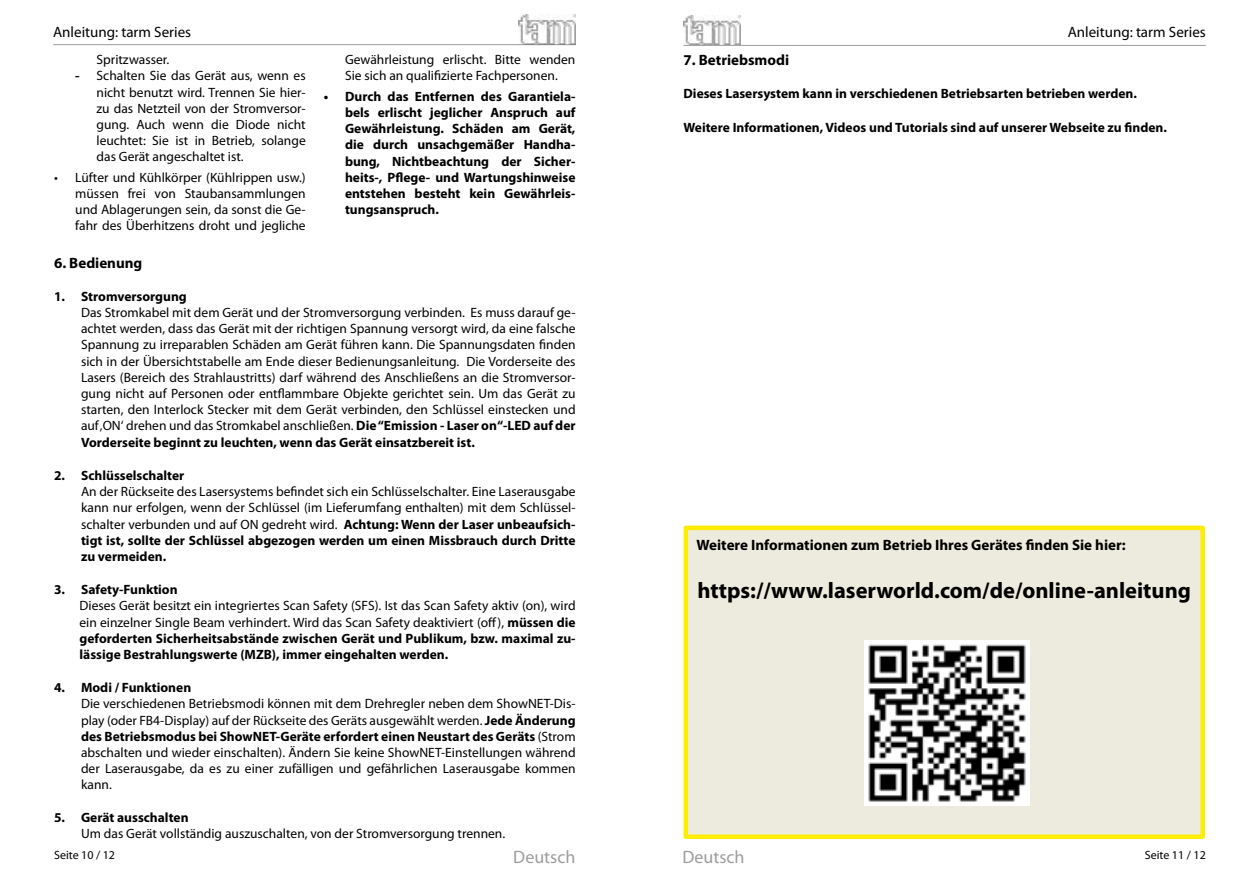
<style>
.page{position:relative;width:1259px;height:893px;background:#fff}
.page>*{position:absolute;margin:0;border:0;box-sizing:border-box;transform-origin:0 0}
.t1{font:700 22.5px "Myriad Pro";color:#000}
.t2{font:18px "Myriad Pro";color:#9d9d9c}
.t3{font:700 15px "Myriad Pro";color:#000}
.t4{font:15px "Myriad Pro";color:#000}
.t5{font:13.5px/16.2px "Myriad Pro";color:#000;text-align:justify}
.t6{font:700 13.5px/16.2px "Myriad Pro";color:#000;text-align:justify}
.t7{font:12px "Myriad Pro";color:#000}
.s1{font-family:"Arial"}
.s2{font-weight:700}
</style>
<div class="page">
<hr style="left:53px;top:44px;width:522px;height:1px;background:#9d9d9c">
<hr style="left:683px;top:45px;width:522px;height:1px;background:#9d9d9c">
<img style="left:519px;top:15px;width:56px;height:29px">
<img style="left:683px;top:16px;width:57px;height:29px">
<div style="left:686px;top:528px;width:516px;height:309px;background:#edebdd"></div>
<div style="left:683px;top:526px;width:522px;height:313px;border:4px solid #ffed00"></div>
<img style="left:864px;top:641px;width:165px;height:165px">
<p class="t4" style="left:53px;top:22px;width:140px">Anleitung: tarm Series</p>
<p class="t4" style="left:1067px;top:22px;width:140px">Anleitung: tarm Series</p>
<p class="t5" style="left:97px;top:51px;width:74px">Spritzwasser.</p>
<p class="t5" style="left:97px;top:67px;width:211px;text-indent:-21px"><span class="s1">-</span> Schalten Sie das Gerät aus, wenn es nicht benutzt wird. Trennen Sie hier&shy;zu das Netzteil von der Stromversor&shy;gung. Auch wenn die Diode nicht leuchtet: Sie ist in Betrieb, solange das Gerät angeschaltet ist.</p>
<p class="t5" style="left:75px;top:169px;width:232px;text-indent:-21px">• Lüfter und Kühlkörper (Kühlrippen usw.) müssen frei von Staubansammlungen und Ablagerungen sein, da sonst die Ge&shy;fahr des Überhitzens droht und jegliche</p>
<p class="t5" style="left:345px;top:51px;width:232px">Gewährleistung erlischt. Bitte wenden<br>Sie sich an qualifizierte Fachpersonen.</p>
<p class="t6" style="left:345px;top:88px;width:232px;text-indent:-21px">• Durch das Entfernen des Garantiela&shy;bels erlischt jeglicher Anspruch auf Gewährleistung. Schäden am Gerät, die durch unsachgemäßer Handha&shy;bung, Nichtbeachtung der Sicher&shy;heits-, Pflege- und Wartungshinweise entstehen besteht kein Gewährleis&shy;tungsanspruch.</p>
<p class="t3" style="left:54px;top:253px;width:90px">6. Bedienung</p>
<p class="t6" style="left:54px;top:288px;width:134px">1. Stromversorgung</p>
<p class="t5" style="left:81px;top:304px;width:496px">Das Stromkabel mit dem Gerät und der Stromversorgung verbinden. Es muss darauf ge&shy;achtet werden, dass das Gerät mit der richtigen Spannung versorgt wird, da eine falsche Spannung zu irreparablen Schäden am Gerät führen kann. Die Spannungsdaten finden sich in der Übersichtstabelle am Ende dieser Bedienungsanleitung. Die Vorderseite des Lasers (Bereich des Strahlaustritts) darf während des Anschließens an die Stromversor&shy;gung nicht auf Personen oder entflammbare Objekte gerichtet sein. Um das Gerät zu starten, den Interlock Stecker mit dem Gerät verbinden, den Schlüssel einstecken und auf ‚ON‘ drehen und das Stromkabel anschließen. <span class="s2">Die “Emission - Laser on“-LED auf der Vorderseite beginnt zu leuchten, wenn das Gerät einsatzbereit ist.</span></p>
<p class="t6" style="left:54px;top:467px;width:132px">2. Schlüsselschalter</p>
<p class="t5" style="left:81px;top:483px;width:496px">An der Rückseite des Lasersystems befindet sich ein Schlüsselschalter. Eine Laserausgabe kann nur erfolgen, wenn der Schlüssel (im Lieferumfang enthalten) mit dem Schlüssel&shy;schalter verbunden und auf ON gedreht wird. <span class="s2">Achtung: Wenn der Laser unbeaufsich&shy;tigt ist, sollte der Schlüssel abgezogen werden um einen Missbrauch durch Dritte zu vermeiden.</span></p>
<p class="t6" style="left:54px;top:581px;width:125px">3. Safety-Funktion</p>
<p class="t5" style="left:80px;top:597px;width:497px">Dieses Gerät besitzt ein integriertes Scan Safety (SFS). Ist das Scan Safety aktiv (on), wird ein einzelner Single Beam verhindert. Wird das Scan Safety deaktiviert (off), <span class="s2">müssen die geforderten Sicherheitsabstände zwischen Gerät und Publikum, bzw. maximal zu&shy;lässige Bestrahlungswerte (MZB), immer eingehalten werden.</span></p>
<p class="t6" style="left:54px;top:679px;width:139px">4. Modi / Funktionen</p>
<p class="t5" style="left:81px;top:695px;width:496px">Die verschiedenen Betriebsmodi können mit dem Drehregler neben dem ShowNET-Dis&shy;play (oder FB4-Display) auf der Rückseite des Geräts ausgewählt werden. <span class="s2">Jede Änderung des Betriebsmodus bei ShowNET-Geräte erfordert einen Neustart des Geräts</span> (Strom abschalten und wieder einschalten). Ändern Sie keine ShowNET-Einstellungen während der Laserausgabe, da es zu einer zufälligen und gefährlichen Laserausgabe kommen kann.</p>
<p class="t6" style="left:54px;top:809px;width:136px">5. Gerät ausschalten</p>
<p class="t5" style="left:81px;top:825px;width:426px">Um das Gerät vollständig auszuschalten, von der Stromversorgung trennen.</p>
<p class="t3" style="left:683px;top:50px;width:107px">7. Betriebsmodi</p>
<p class="t6" style="left:683px;top:85px;width:455px">Dieses Lasersystem kann in verschiedenen Betriebsarten betrieben werden.</p>
<p class="t6" style="left:683px;top:119px;width:485px">Weitere Informationen, Videos und Tutorials sind auf unserer Webseite zu finden.</p>
<p class="t3" style="left:696px;top:535px;width:430px">Weitere Informationen zum Betrieb Ihres Gerätes finden Sie hier:</p>
<h1 class="t1" style="left:697px;top:576px;width:495px">https://www.laserworld.com/de/online-anleitung</h1>
<p class="t7" style="left:54px;top:847px;width:63px">Seite 10 / 12</p>
<h2 class="t2" style="left:513px;top:846px;width:64px">Deutsch</h2>
<h2 class="t2" style="left:682px;top:846px;width:64px">Deutsch</h2>
<p class="t7" style="left:1144px;top:847px;width:63px">Seite 11 / 12</p>
</div>
